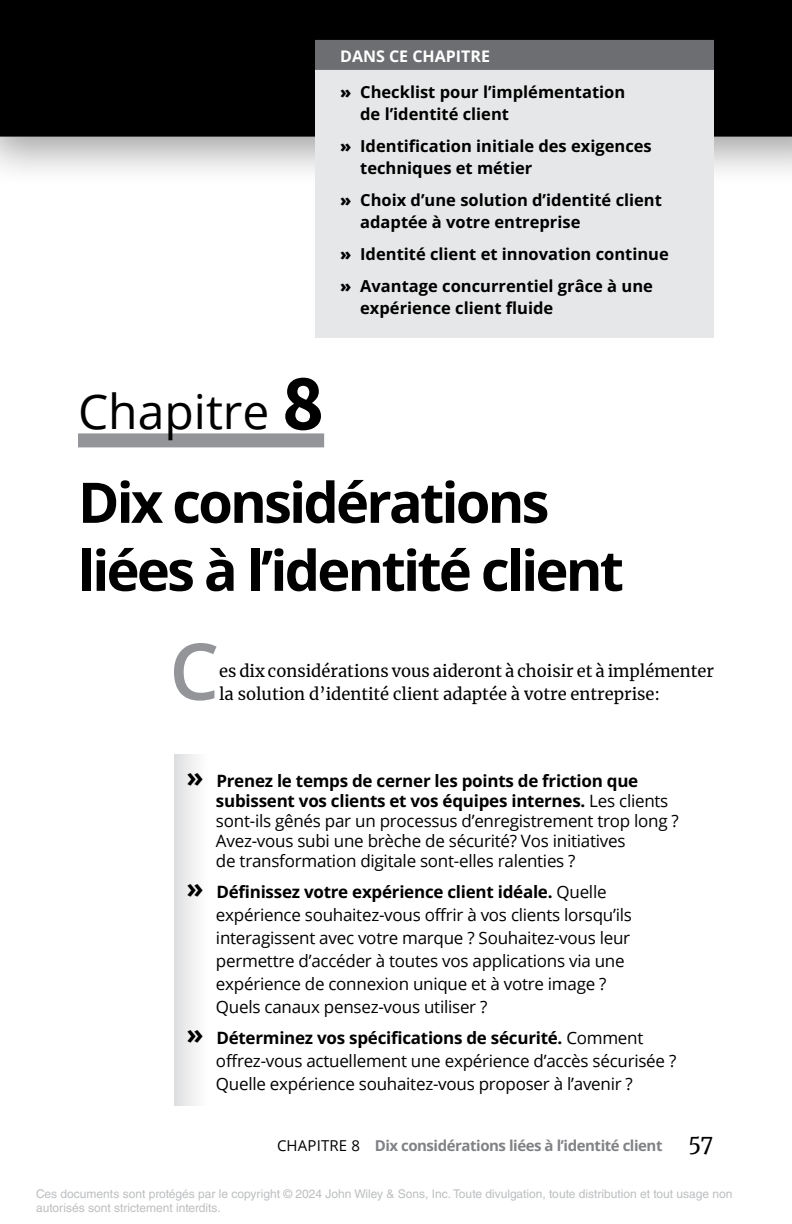
<style>
.page{position:relative;width:792px;height:1224px;background:#fff}
.page>*{position:absolute;margin:0;border:0;box-sizing:border-box;transform-origin:0 0}
.t1{font:600 78.4px "Open Sans";color:#939598}
.t2{font:700 56px/68px "Open Sans";letter-spacing:-.05em;color:#000}
.t3{font:48px "Open Sans";color:#000}
.t4{font:17px/23px "Open Sans";letter-spacing:-.015em;color:#000}
.t5{font:700 16.4px/22px "Open Sans";color:#000}
.t6{font:16.4px/23px "Merriweather";color:#000}
.t7{font:700 16px "Open Sans";color:#fff}
.t8{font:700 15px "Open Sans";letter-spacing:-.03em;color:#808285}
.t9{font:12px/14.4px "Helvetica LT Std";color:#bcbec0}
.s1{font-weight:800}
.s2{font-family:"Source Sans Pro";font-weight:700;font-size:80px}
.s3{font-weight:700;font-size:28px}
.s4{font-weight:700}
.s5{font-weight:400;color:#000}
.s6{font-family:"Merriweather";font-weight:400;font-size:22px;color:#000}
</style>
<div class="page">
<div style="left:0;top:0;width:792px;height:188px;background:#000;opacity:.37"></div>
<div style="left:0;top:0;width:792px;height:137px;background:#000"></div>
<div style="left:78px;top:433px;width:246px;height:14px;background:#939598"></div>
<div style="left:315px;top:40px;width:399px;height:298px;background:#e6e7e8"></div>
<div style="left:315px;top:40px;width:399px;height:30px;background:#6d6e71"></div>
<div style="left:174px;top:755px;width:96px;height:128px;background:linear-gradient(to right,#ecedee,#fff)"></div>
<div style="left:174px;top:851px;width:96px;height:178px;background:linear-gradient(to right,#ecedee,#fff)"></div>
<div style="left:174px;top:997px;width:96px;height:109px;background:linear-gradient(to right,#ecedee,#fff)"></div>
<p class="t7" style="left:340px;top:45px;width:151px">DANS CE CHAPITRE</p>
<p class="t5" style="left:360px;top:81px;width:267px;text-indent:-20px"><span class="s1">»</span> Checklist pour l’implémentation de l’identité client</p>
<p class="t5" style="left:360px;top:135px;width:293px;text-indent:-20px"><span class="s1">»</span> Identification initiale des exigences techniques et métier</p>
<p class="t5" style="left:360px;top:189px;width:303px;text-indent:-20px"><span class="s1">»</span> Choix d’une solution d’identité client adaptée à votre entreprise</p>
<p class="t5" style="left:340px;top:238px;width:330px;line-height:32px"><span class="s1">»</span> Identité client et innovation continue <span class="s1">»</span> Avantage concurrentiel grâce à une</p>
<p class="t5" style="left:360px;top:297px;width:195px">expérience client fluide</p>
<h3 class="t3" style="left:78px;top:379px;width:248px">Chapitre <span class="s2">8</span></h3>
<h2 class="t2" style="left:78px;top:467px;width:548px">Dix considérations liées à l’identité client</h2>
<h1 class="t1" style="left:169px;top:618px;width:51px">C</h1>
<p class="t6" style="left:219px;top:659px;width:496px">es dix considérations vous aideront à choisir et à implémenter la solution d’identité client adaptée à votre entreprise:</p>
<p class="t4" style="left:216px;top:770px;width:464px;line-height:20px;text-indent:-29px"><span class="s3">»</span> <span class="s4">Prenez le temps de cerner les points de friction que subissent vos clients et vos équipes internes.</span> Les clients sont-ils gênés par un processus d’enregistrement trop long ?<br>Avez-vous subi une brèche de sécurité? Vos initiatives<br>de transformation digitale sont-elles ralenties ?</p>
<p class="t4" style="left:216px;top:880px;width:417px;text-indent:-29px"><span class="s3">»</span> <span class="s4">Définissez votre expérience client idéale.</span> Quelle expérience souhaitez-vous offrir à vos clients lorsqu’ils interagissent avec votre marque ? Souhaitez-vous leur permettre d’accéder à toutes vos applications via une expérience de connexion unique et à votre image ?<br>Quels canaux pensez-vous utiliser ?</p>
<p class="t4" style="left:216px;top:1026px;width:462px;text-indent:-29px"><span class="s3">»</span> <span class="s4">Déterminez vos spécifications de sécurité.</span> Comment offrez-vous actuellement une expérience d’accès sécurisée ?<br>Quelle expérience souhaitez-vous proposer à l’avenir ?</p>
<p class="t8" style="left:277px;top:1136px;width:438px"><span class="s5">CHAPITRE 8</span> Dix considérations liées à l’identité client <span class="s6">57</span></p>
<p class="t9" style="left:36px;top:1186px;width:698px">Ces documents sont protégés par le copyright © 2024 John Wiley &amp; Sons, Inc. Toute divulgation, toute distribution et tout usage non autorisés sont strictement interdits.</p>
</div>
